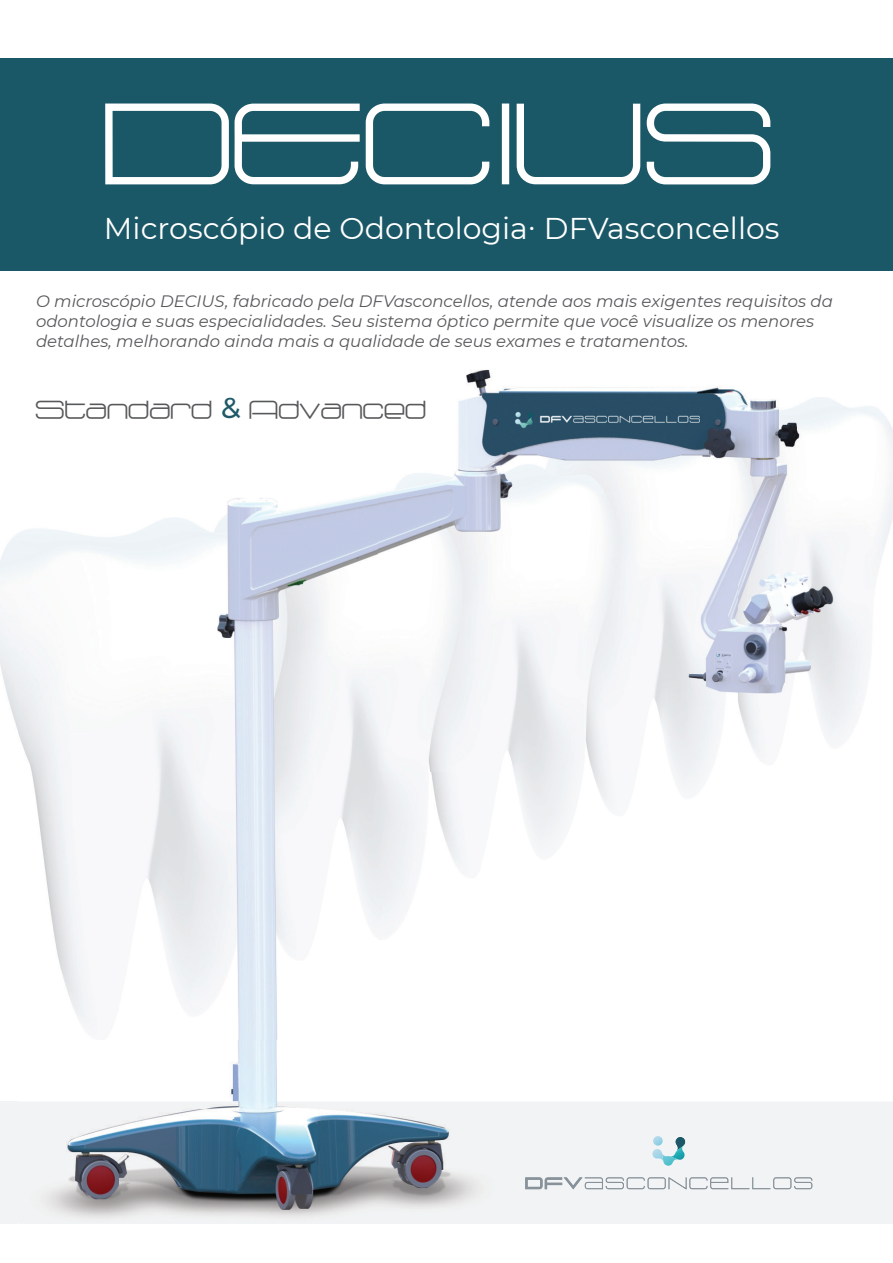
<style>
.page{position:relative;width:893px;height:1263px;background:#fff}
.page>*{position:absolute;margin:0;border:0;box-sizing:border-box;transform-origin:0 0}
.t1{font:700 73.5px "Radio 187.5";color:#fff}
.t2{font:30px "Montserrat";color:#fff}
.t3{font:italic 16.5px/19.8px "Montserrat";color:#57585a}
.t4{font:700 16.5px "Radio 187.5";color:#57585a}
.s1{font-family:"Montserrat";font-weight:500;font-size:28.5px;color:#205a69}
</style>
<div class="page">
<div style="left:0;top:1101px;width:893px;height:123px;background:#f2f3f4"></div>
<img style="left:0;top:398px;width:893px;height:642px">
<div style="left:0;top:58px;width:893px;height:213px;background:#1b5867"></div>
<img style="left:466px;top:369px;width:360px;height:29px">
<img style="left:48px;top:1040px;width:765px;height:178px">
<svg style="left:675px;top:1136px;width:11px;height:14px"></svg>
<img style="left:670px;top:1145px;width:15px;height:15px">
<img style="left:662px;top:1153px;width:16px;height:13px">
<svg style="left:652px;top:1136px;width:11px;height:26px"></svg>
<img style="left:525px;top:1177px;width:18px;height:12px">
<img style="left:545px;top:1177px;width:38px;height:12px">
<img style="left:647px;top:1177px;width:19px;height:12px">
<img style="left:627px;top:1177px;width:18px;height:12px">
<img style="left:606px;top:1177px;width:18px;height:12px">
<img style="left:728px;top:1178px;width:45px;height:10px">
<img style="left:794px;top:1177px;width:18px;height:12px">
<img style="left:752px;top:1177px;width:18px;height:12px">
<img style="left:773px;top:1177px;width:18px;height:12px">
<img style="left:731px;top:1177px;width:18px;height:12px">
<img style="left:689px;top:1177px;width:19px;height:12px">
<img style="left:668px;top:1177px;width:19px;height:12px">
<img style="left:710px;top:1177px;width:18px;height:12px">
<img style="left:585px;top:1177px;width:18px;height:12px">
<h1 class="t1" style="left:106px;top:113px;width:673px">DECIUS</h1>
<h2 class="t2" style="left:104px;top:208px;width:677px">Microscópio de Odontologia∙ DFVasconcellos</h2>
<p class="t3" style="left:36px;top:291px;width:798px">O microscópio DECIUS, fabricado pela DFVasconcellos, atende aos mais exigentes requisitos da odontologia e suas especialidades. Seu sistema óptico permite que você visualize os menores detalhes, melhorando ainda mais a qualidade de seus exames e tratamentos.</p>
<p class="t4" style="left:36px;top:402px;width:392px">Standard <span class="s1">&amp;</span> Advanced</p>
</div>
